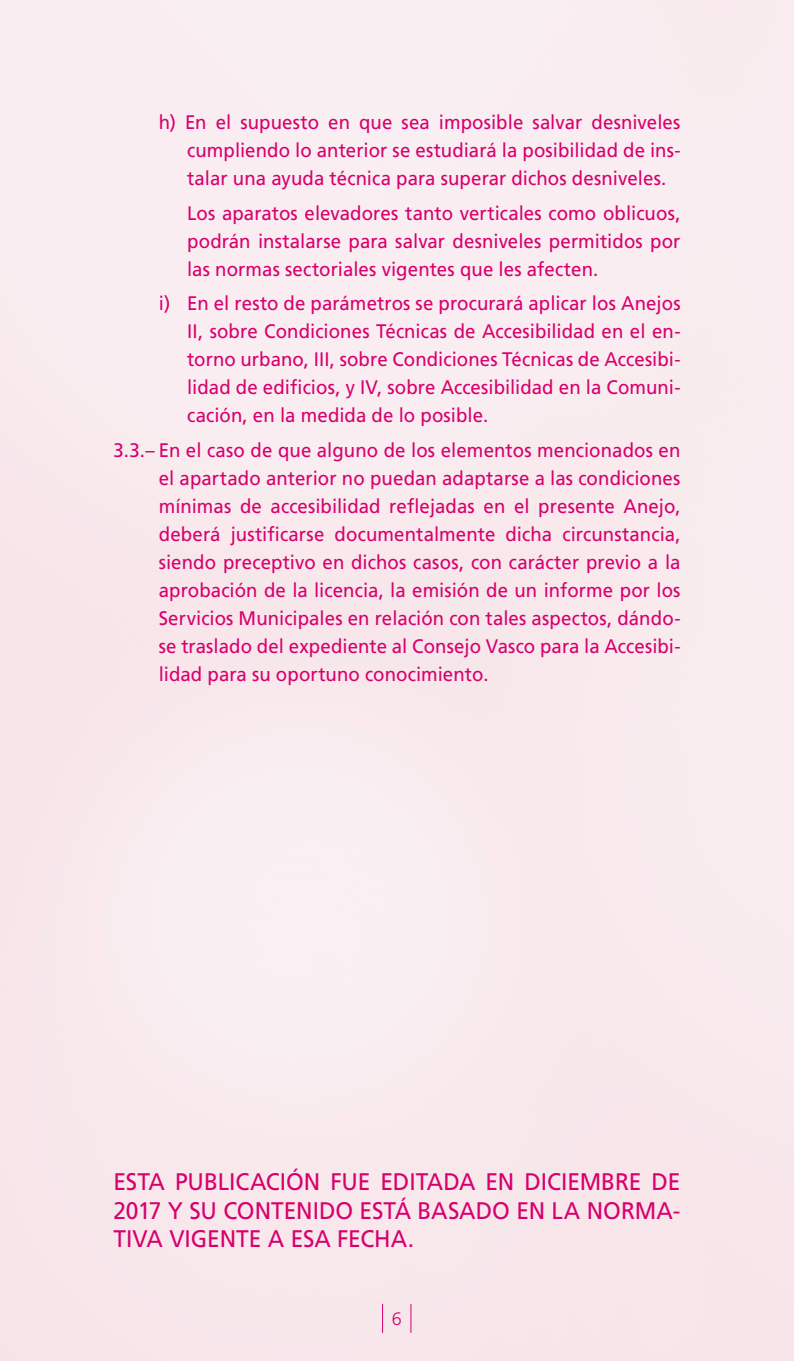
<style>
.page{position:relative;width:794px;height:1361px;background:#fff}
.page>*{position:absolute;margin:0;border:0;box-sizing:border-box;transform-origin:0 0}
.t1{font:24px/28.8px "Frutiger";letter-spacing:-.005em;color:#d7006d;text-align:justify;scale:.95 1}
.t2{font:19.6px/28px "Frutiger";letter-spacing:.005em;color:#d7006d;text-align:justify;scale:.95 1}
.t3{font:300 18px "Frutiger";color:#d7006d}
</style>
<div class="page">
<svg style="left:382px;top:1304px;width:1px;height:29px"></svg>
<svg style="left:410px;top:1304px;width:1px;height:29px"></svg>
<p class="t2" style="left:187px;top:108px;width:521px;text-indent:-28px">h) En el supuesto en que sea imposible salvar desniveles cumpliendo lo anterior se estudiará la posibilidad de ins&shy;talar una ayuda técnica para superar dichos desniveles.</p>
<p class="t2" style="left:187px;top:198px;width:521px">Los aparatos elevadores tanto verticales como oblicuos, podrán instalarse para salvar desniveles permitidos por las normas sectoriales vigentes que les afecten.</p>
<p class="t2" style="left:187px;top:289px;width:521px;text-indent:-28px">i) En el resto de parámetros se procurará aplicar los Anejos II, sobre Condiciones Técnicas de Accesibilidad en el en&shy;torno urbano, III, sobre Condiciones Técnicas de Accesibi&shy;lidad de edificios, y IV, sobre Accesibilidad en la Comuni&shy;cación, en la medida de lo posible.</p>
<p class="t2" style="left:159px;top:436px;width:551px;text-indent:-45px">3.3.– En el caso de que alguno de los elementos mencionados en el apartado anterior no puedan adaptarse a las condiciones mínimas de accesibilidad reflejadas en el presente Anejo, deberá justificarse documentalmente dicha circunstancia, siendo preceptivo en dichos casos, con carácter previo a la aprobación de la licencia, la emisión de un informe por los Servicios Municipales en relación con tales aspectos, dándo&shy;se traslado del expediente al Consejo Vasco para la Accesibi&shy;lidad para su oportuno conocimiento.</p>
<p class="t1" style="left:113px;top:1166px;width:598px">ESTA PUBLICACIÓN FUE EDITADA EN DICIEMBRE DE 2017 Y SU CONTENIDO ESTÁ BASADO EN LA NORMA-TIVA VIGENTE A ESA FECHA.</p>
<p class="t3" style="left:392px;top:1308px;width:12px">6</p>
</div>
